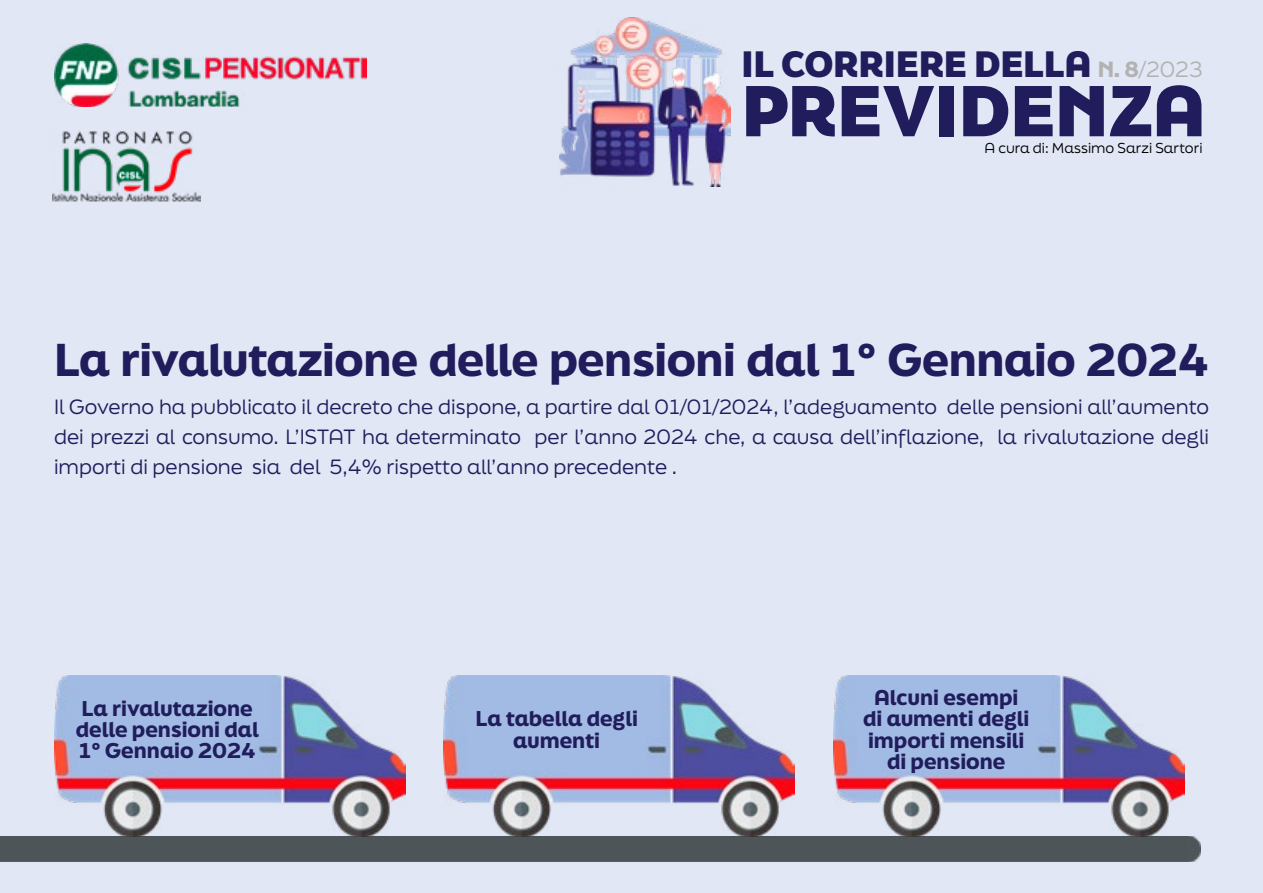
<style>
.page{position:relative;width:1263px;height:893px;background:#e2e7f6}
.page>*{position:absolute;margin:0;border:0;box-sizing:border-box;transform-origin:0 0}
.t1{font:800 67.95px "Final Six";color:#211d5c}
.t2{font:900 43.5px "Final Six";letter-spacing:-.01em;color:#211d5c}
.t3{font:800 34.65px "Final Six";color:#211d5c}
.t4{font:20.85px "Final Six";color:#b3b2b2}
.t5{font:900 20.25px/21.3px "Final Six";color:#211d5c;text-align:center}
.punti_numerati{font:19.5px/30px "Final Six";color:#211d5c;text-align:justify}
.t6{font:13.65px "Final Six";color:#000}
.s1{font-weight:900}
</style>
<div class="page">
<img style="left:54px;top:44px;width:312px;height:63px">
<img style="left:52px;top:131px;width:148px;height:70px">
<img style="left:560px;top:18px;width:170px;height:169px">
<div style="left:0;top:836px;width:1200px;height:25px;background:#4e5558"></div>
<img style="left:443px;top:676px;width:352px;height:161px">
<img style="left:54px;top:676px;width:351px;height:161px">
<img style="left:833px;top:676px;width:351px;height:161px">
<h3 class="t3" style="left:741px;top:39px;width:352px">IL CORRIERE DELLA</h3>
<h1 class="t1" style="left:741px;top:61px;width:466px">PREVIDENZA</h1>
<p class="t6" style="left:984px;top:137px;width:220px">A cura di: Massimo Sarzi Sartori</p>
<p class="t4" style="left:1098px;top:54px;width:106px"><span class="s1">N. 8</span>/2023</p>
<p class="t2" style="left:54px;top:328px;width:1157px">La rivalutazione delle pensioni dal 1° Gennaio 2024</p>
<p class="punti_numerati" style="left:54px;top:391px;width:1157px">Il Governo ha pubblicato il decreto che dispone, a partire dal 01/01/2024, l’adeguamento delle pensioni all’aumento dei prezzi al consumo. L’ISTAT ha determinato per l’anno 2024 che, a causa dell’inflazione, la rivalutazione degli importi di pensione sia del 5,4% rispetto all’anno precedente .</p>
<p class="t5" style="left:76px;top:697px;width:184px;text-align:left">La rivalutazione delle pensioni dal<br>1° Gennaio 2024</p>
<p class="t5" style="left:863px;top:686px;width:168px">Alcuni esempi di aumenti degli importi mensili di pensione</p>
<p class="t5" style="left:476px;top:707px;width:164px">La tabella degli aumenti</p>
</div>
